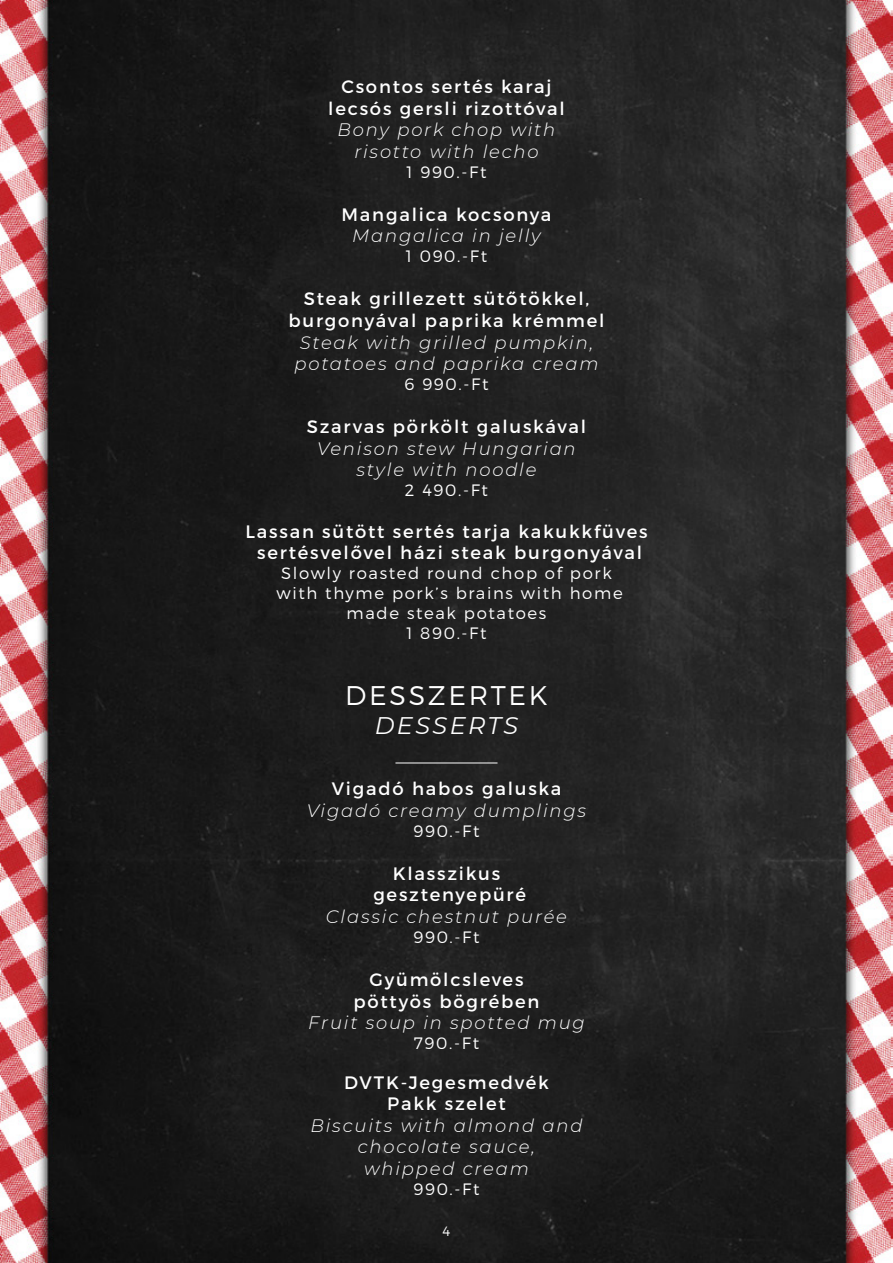
<style>
.page{position:relative;width:893px;height:1263px;background:#fff}
.page>*{position:absolute;margin:0;border:0;box-sizing:border-box;transform-origin:0 0}
.t1{font:300 27px "Montserrat";letter-spacing:.1em;color:#fff}
.t2{font:italic 24px "Montserrat";letter-spacing:.1em;color:#fff}
.t3{font:18px/21.6px "Montserrat";letter-spacing:.1em;color:#fff;text-align:center}
.t4{font:italic 300 18px/21.6px "Montserrat";letter-spacing:.1em;color:#fff;text-align:center}
.t5{font:300 16.5px/19.8px "Montserrat";letter-spacing:.1em;color:#fff;text-align:center}
.t6{font:300 13.5px "Montserrat";color:#fff}
</style>
<div class="page">
<img style="left:0;top:0;width:893px;height:1263px">
<hr style="left:395px;top:763px;width:102px;height:1px;background:#fff">
<p class="t3" style="left:328px;top:76px;width:238px">Csontos sertés karaj lecsós gersli rizottóval</p>
<p class="t4" style="left:338px;top:118px;width:219px">Bony pork chop with risotto with lecho</p>
<p class="t5" style="left:406px;top:162px;width:82px">1 990.-Ft</p>
<p class="t3" style="left:341px;top:204px;width:212px">Mangalica kocsonya</p>
<p class="t4" style="left:352px;top:225px;width:190px">Mangalica in jelly</p>
<p class="t5" style="left:406px;top:246px;width:83px">1 090.-Ft</p>
<p class="t3" style="left:288px;top:288px;width:318px">Steak grillezett sütőtökkel, burgonyával paprika krémmel</p>
<p class="t4" style="left:294px;top:331px;width:306px;text-align:left">Steak with grilled pumpkin, potatoes and paprika cream</p>
<p class="t5" style="left:405px;top:374px;width:85px">6 990.-Ft</p>
<p class="t3" style="left:307px;top:416px;width:281px">Szarvas pörkölt galuskával</p>
<p class="t4" style="left:317px;top:437px;width:260px">Venison stew Hungarian style with noodle</p>
<p class="t5" style="left:405px;top:480px;width:85px">2 490.-Ft</p>
<p class="t3" style="left:245px;top:520px;width:404px">Lassan sütött sertés tarja kakukkfüves sertésvelővel házi steak burgonyával</p>
<p class="t5" style="left:276px;top:563px;width:348px">Slowly roasted round chop of pork with thyme pork’s brains with home made steak potatoes<br>1 890.-Ft</p>
<h1 class="t1" style="left:345px;top:679px;width:204px">DESSZERTEK</h1>
<h2 class="t2" style="left:375px;top:709px;width:145px">DESSERTS</h2>
<p class="t3" style="left:332px;top:778px;width:231px">Vigadó habos galuska</p>
<p class="t4" style="left:307px;top:799px;width:281px">Vigadó creamy dumplings</p>
<p class="t5" style="left:413px;top:820px;width:68px">990.-Ft</p>
<p class="t3" style="left:373px;top:862px;width:154px">Klasszikus gesztenyepüré</p>
<p class="t4" style="left:326px;top:905px;width:243px">Classic chestnut purée</p>
<p class="t5" style="left:413px;top:927px;width:68px">990.-Ft</p>
<p class="t3" style="left:353px;top:969px;width:188px">Gyümölcsleves pöttyös bögrében</p>
<p class="t4" style="left:308px;top:1011px;width:278px">Fruit soup in spotted mug</p>
<p class="t5" style="left:414px;top:1033px;width:67px">790.-Ft</p>
<p class="t3" style="left:344px;top:1071px;width:206px">DVTK-Jegesmedvék<br>Pakk szelet</p>
<p class="t4" style="left:310px;top:1114px;width:273px">Biscuits with almond and chocolate sauce, whipped cream</p>
<p class="t5" style="left:413px;top:1179px;width:68px">990.-Ft</p>
<p class="t6" style="left:443px;top:1223px;width:9px">4</p>
</div>
